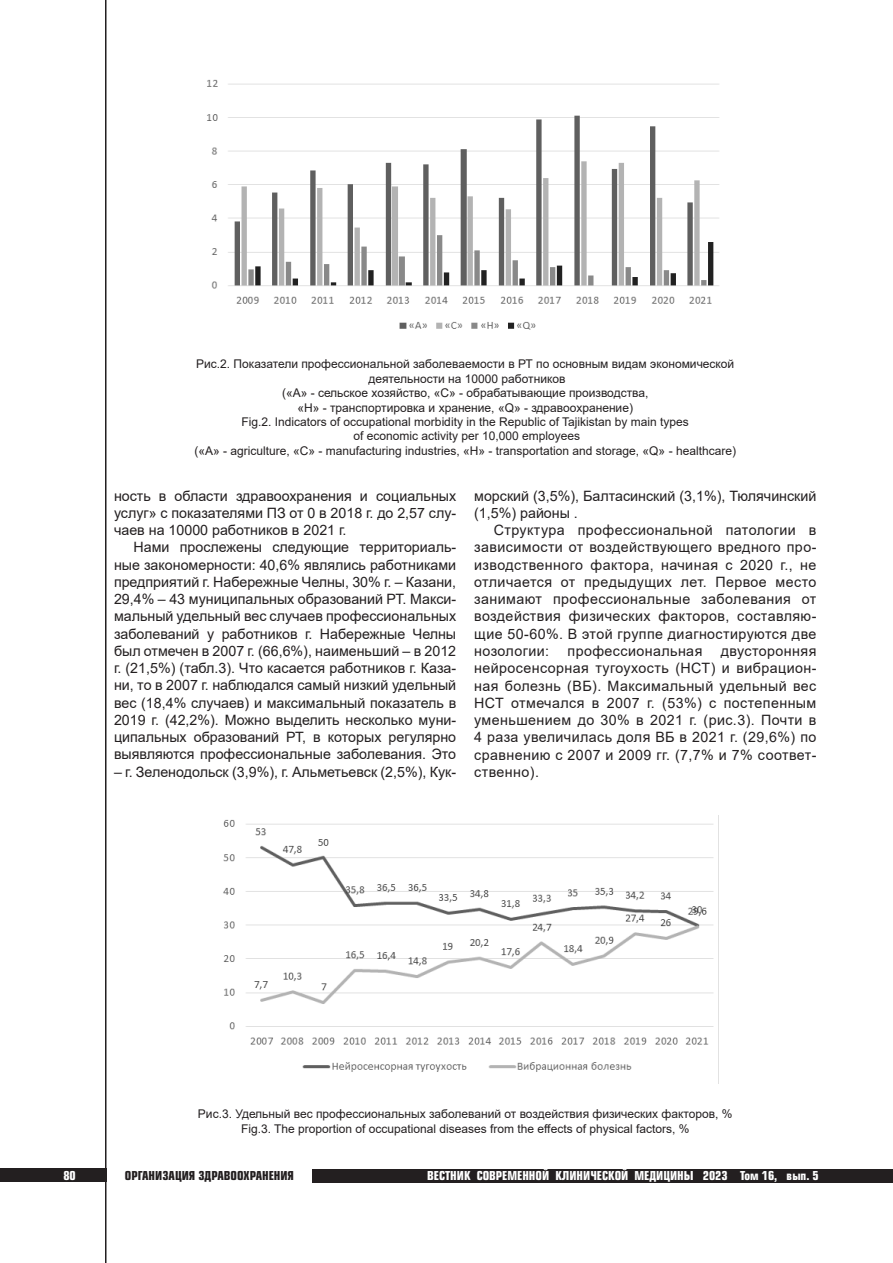
<style>
.page{position:relative;width:893px;height:1263px;background:#fff}
.page>*{position:absolute;margin:0;border:0;box-sizing:border-box;transform-origin:0 0}
.t1{font:14.25px/17.2px "Arial";color:#231f20;text-align:justify}
.t2{font:14.25px "Arial";letter-spacing:.03em;color:#231f20}
.t3{font:12px/14.4px "Arial";color:#231f20;text-align:center}
.t4{font:700 12px "Europe Cond";color:#fff}
.t5{font:700 12px "Europe Cond";color:#231f20}
</style>
<div class="page">
<div style="left:313px;top:1169px;width:580px;height:13px;background:#231f20"></div>
<div style="left:0;top:1168px;width:106px;height:14px;background:#231f20"></div>
<hr style="left:105px;top:0;width:1px;height:1263px;background:#231f20">
<img style="left:207px;top:79px;width:513px;height:251px">
<img style="left:223px;top:819px;width:491px;height:253px">
<p class="t3" style="left:194px;top:357px;width:543px">Рис.2. Показатели профессиональной заболеваемости в РТ по основным видам экономической деятельности на 10000 работников<br>(«А» - сельское хозяйство, «С» - обрабатывающие производства,<br>«Н» - транспортировка и хранение, «Q» - здравоохранение)<br>Fig.2. Indicators of occupational morbidity in the Republic of Tajikistan by main types<br>of economic activity per 10,000 employees<br>(«A» - agriculture, «C» - manufacturing industries, «H» - transportation and storage, «Q» - healthcare)</p>
<p class="t1" style="left:114px;top:487px;width:344px">ность в области здравоохранения и социальных услуг» с показателями ПЗ от 0 в 2018 г. до 2,57 слу&shy;чаев на 10000 работников в 2021 г.</p>
<p class="t1" style="left:114px;top:539px;width:344px;text-indent:19px">Нами прослежены следующие территориаль&shy;ные закономерности: 40,6% являлись работниками предприятий г. Набережные Челны, 30% г. – Казани, 29,4% – 43 муниципальных образований РТ. Макси&shy;мальный удельный вес случаев профессиональных заболеваний у работников г. Набережные Челны был отмечен в 2007 г. (66,6%), наименьший – в 2012 г. (21,5%) (табл.3). Что касается работников г. Каза&shy;ни, то в 2007 г. наблюдался самый низкий удельный вес (18,4% случаев) и максимальный показатель в 2019 г. (42,2%). Можно выделить несколько муни&shy;ципальных образований РТ, в которых регулярно выявляются профессиональные заболевания. Это</p>
<p class="t1" style="left:114px;top:763px;width:344px">– г. Зеленодольск (3,9%), г. Альметьевск (2,5%), Кук-</p>
<p class="t1" style="left:474px;top:487px;width:344px">морский (3,5%), Балтасинский (3,1%), Тюлячинский (1,5%) районы .</p>
<p class="t1" style="left:474px;top:521px;width:344px;text-indent:19px">Структура профессиональной патологии в зависимости от воздействующего вредного про&shy;изводственного фактора, начиная с 2020 г., не отличается от предыдущих лет. Первое место занимают профессиональные заболевания от воздействия физических факторов, составляю&shy;щие 50-60%. В этой группе диагностируются две нозологии:</p>
<p class="t2" style="left:568px;top:641px;width:136px">профессиональная</p>
<p class="t1" style="left:474px;top:642px;width:344px;text-indent:247px">двусторонняя нейросенсорная тугоухость (НСТ) и вибрацион&shy;ная болезнь (ВБ). Максимальный удельный вес НСТ отмечался в 2007 г. (53%) с постепенным уменьшением до 30% в 2021 г. (рис.3). Почти в 4 раза увеличилась доля ВБ в 2021 г. (29,6%) по сравнению с 2007 и 2009 гг. (7,7% и 7% соответ&shy;ственно).</p>
<p class="t3" style="left:198px;top:1107px;width:536px">Рис.3. Удельный вес профессиональных заболеваний от воздействия физических факторов, %<br>Fig.3. The proportion of occupational diseases from the effects of physical factors, %</p>
<p class="t4" style="left:63px;top:1168px;width:14px">80</p>
<p class="t5" style="left:125px;top:1168px;width:171px">ОРГАНИЗАЦИЯ ЗДРАВООХРАНЕНИЯ</p>
<p class="t4" style="left:427px;top:1168px;width:393px">ВЕСТНИК СОВРЕМЕННОЙ КЛИНИЧЕСКОЙ МЕДИЦИНЫ 2023 Том 16, вып. 5</p>
</div>
